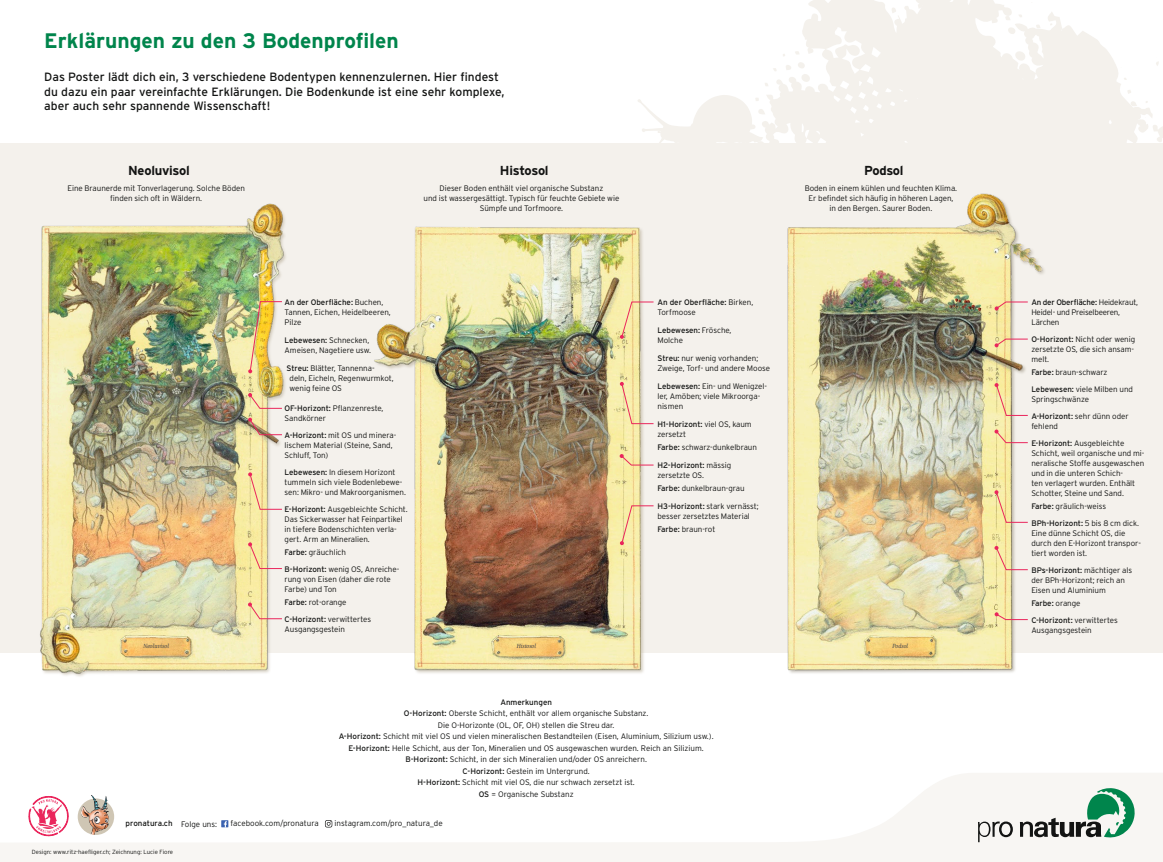
<style>
.page{position:relative;width:1163px;height:862px;background:#fff}
.page>*{position:absolute;margin:0;border:0;box-sizing:border-box;transform-origin:0 0}
.t1{font:700 21px "Interstate";color:#00854c}
.t2{font:700 13px "Interstate";letter-spacing:-.02em;color:#131413}
.t3{font:12px/14.4px "Interstate";color:#131413}
.t4{font:300 8px/10px "Interstate";letter-spacing:-.005em;color:#131413}
.t5{font:300 8px/10px "Interstate";letter-spacing:-.025em;color:#131413}
.t6{font:8px/10px "Interstate";color:#131413}
.t7{font:italic 500 6.2px "Slimbach Std";color:#4d4d4c;scale:.9 1}
.t8{font:300 6px "Interstate";color:#131413}
.s1{font-weight:400}
.s2{font-weight:300}
</style>
<div class="page">
<div style="left:0;top:143px;width:1162px;height:509px;background:#f4f1ec"></div>
<svg style="left:802px;top:0;width:357px;height:143px;fill:#f4f1ec"></svg>
<svg style="left:960px;top:9px;width:7px;height:6px"></svg>
<svg style="left:865px;top:13px;width:5px;height:4px"></svg>
<svg style="left:1086px;top:56px;width:6px;height:4px"></svg>
<svg style="left:1126px;top:90px;width:5px;height:4px"></svg>
<svg style="left:1105px;top:67px;width:4px;height:3px"></svg>
<svg style="left:1066px;top:33px;width:4px;height:3px"></svg>
<svg style="left:1070px;top:45px;width:16px;height:5px"></svg>
<svg style="left:851px;top:10px;width:5px;height:11px"></svg>
<svg style="left:820px;top:9px;width:23px;height:13px"></svg>
<svg style="left:1154px;top:58px;width:4px;height:8px"></svg>
<svg style="left:878px;top:0;width:70px;height:54px"></svg>
<svg style="left:973px;top:2px;width:84px;height:98px"></svg>
<svg style="left:1129px;top:101px;width:33px;height:41px"></svg>
<svg style="left:1162px;top:308px;width:1px;height:86px"></svg>
<img style="left:782px;top:193px;width:274px;height:480px">
<img style="left:371px;top:226px;width:280px;height:447px">
<img style="left:36px;top:203px;width:255px;height:474px">
<svg style="left:0;top:773px;width:1162px;height:89px"></svg>
<svg style="left:977px;top:821px;width:35px;height:21px"></svg>
<svg style="left:1019px;top:787px;width:116px;height:51px"></svg>
<svg style="left:638px;top:47px;width:210px;height:164px"></svg>
<svg style="left:248px;top:602px;width:34px;height:17px"></svg>
<svg style="left:248px;top:542px;width:34px;height:27px"></svg>
<svg style="left:248px;top:472px;width:34px;height:38px"></svg>
<svg style="left:248px;top:418px;width:34px;height:17px"></svg>
<svg style="left:248px;top:393px;width:34px;height:16px"></svg>
<svg style="left:619px;top:382px;width:35px;height:42px"></svg>
<svg style="left:994px;top:338px;width:34px;height:9px"></svg>
<img style="left:248px;top:301px;width:34px;height:72px">
<svg style="left:619px;top:301px;width:35px;height:38px"></svg>
<svg style="left:994px;top:301px;width:34px;height:9px"></svg>
<svg style="left:619px;top:505px;width:35px;height:40px"></svg>
<svg style="left:994px;top:612px;width:34px;height:8px"></svg>
<svg style="left:994px;top:546px;width:34px;height:24px"></svg>
<svg style="left:994px;top:490px;width:34px;height:33px"></svg>
<svg style="left:619px;top:454px;width:35px;height:11px"></svg>
<svg style="left:931px;top:367px;width:121px;height:76px"></svg>
<svg style="left:221px;top:820px;width:7px;height:7px"></svg>
<svg style="left:224px;top:821px;width:3px;height:6px"></svg>
<svg style="left:325px;top:820px;width:7px;height:7px"></svg>
<svg style="left:78px;top:798px;width:36px;height:37px"></svg>
<img style="left:81px;top:795px;width:13px;height:31px">
<svg style="left:28px;top:796px;width:41px;height:42px"></svg>
<h1 class="t1" style="left:44px;top:28px;width:356px">Erklärungen zu den 3 Bodenprofilen</h1>
<h3 class="t3" style="left:44px;top:70px;width:461px">Das Poster lädt dich ein, 3 verschiedene Bodentypen kennenzulernen. Hier findest du dazu ein paar vereinfachte Erklärungen. Die Bodenkunde ist eine sehr komplexe, aber auch sehr spannende Wissenschaft!</h3>
<h2 class="t2" style="left:128px;top:163px;width:63px">Neoluvisol</h2>
<p class="t4" style="left:67px;top:183px;width:179px;text-align:center">Eine Braunerde mit Tonverlagerung. Solche Böden finden sich oft in Wäldern.</p>
<h2 class="t2" style="left:500px;top:163px;width:50px">Histosol</h2>
<p class="t4" style="left:423px;top:183px;width:197px;text-align:center">Dieser Boden enthält viel organische Substanz<br>und ist wassergesättigt. Typisch für feuchte Gebiete wie<br>Sümpfe und Torfmoore.</p>
<h2 class="t2" style="left:863px;top:163px;width:41px">Podsol</h2>
<p class="t4" style="left:804px;top:183px;width:154px;text-align:center">Boden in einem kühlen und feuchten Klima.<br>Er befindet sich häufig in höheren Lagen, in den Bergen. Saurer Boden.</p>
<p class="t4" style="left:284px;top:297px;width:108px"><span class="s1">An der Oberfläche:</span> Buchen,<br>Tannen, Eichen, Heidelbeeren,<br>Pilze</p>
<p class="t4" style="left:284px;top:335px;width:88px"><span class="s1">Lebewesen:</span> Schnecken,<br>Ameisen, Nagetiere usw.</p>
<p class="t4" style="left:289px;top:363px;width:105px;text-indent:-3px"><span class="s1">Streu:</span> Blätter, Tannenna&shy;deln, Eicheln, Regenwurmkot, wenig feine OS</p>
<p class="t4" style="left:284px;top:403px;width:100px"><span class="s1">OF-Horizont:</span> Pflanzenreste,<br>Sandkörner</p>
<p class="t4" style="left:284px;top:430px;width:113px"><span class="s1">A-Horizont:</span> mit OS und minera&shy;lischem Material (Steine, Sand,<br>Schluff, Ton)</p>
<p class="t4" style="left:284px;top:467px;width:123px"><span class="s1">Lebewesen:</span> In diesem Horizont tummeln sich viele Bodenlebewe&shy;sen: Mikro- und Makroorganismen.</p>
<p class="t4" style="left:284px;top:504px;width:124px"><span class="s1">E-Horizont:</span> Ausgebleichte Schicht.<br>Das Sickerwasser hat Feinpartikel in tiefere Bodenschichten verla&shy;gert. Arm an Mineralien.</p>
<p class="t4" style="left:284px;top:543px;width:116px;line-height:17px"><span class="s1">Farbe:</span> gräuchlich<br><span class="s1">B-Horizont:</span> wenig OS, Anreiche-</p>
<p class="t4" style="left:284px;top:574px;width:108px">rung von Eisen (daher die rote<br>Farbe) und Ton</p>
<p class="t4" style="left:284px;top:593px;width:88px;line-height:17px"><span class="s1">Farbe:</span> rot-orange<br><span class="s1">C-Horizont:</span> verwittertes</p>
<p class="t4" style="left:284px;top:624px;width:62px">Ausgangsgestein</p>
<p class="t6" style="left:657px;top:297px;width:97px">An der Oberfläche: <span class="s2">Birken,<br>Torfmoose</span></p>
<p class="t4" style="left:657px;top:325px;width:75px"><span class="s1">Lebewesen:</span> Frösche,<br>Molche</p>
<p class="t4" style="left:657px;top:353px;width:114px"><span class="s1">Streu:</span> nur wenig vorhanden;<br>Zweige, Torf- und andere Moose</p>
<p class="t4" style="left:657px;top:381px;width:111px"><span class="s1">Lebewesen:</span> Ein- und Wenigzel&shy;ler, Amöben; viele Mikroorga&shy;nismen</p>
<p class="t4" style="left:657px;top:419px;width:96px"><span class="s1">H1-Horizont:</span> viel OS, kaum zersetzt</p>
<p class="t4" style="left:657px;top:442px;width:101px"><span class="s1">Farbe:</span> schwarz-dunkelbraun</p>
<p class="t4" style="left:657px;top:460px;width:75px"><span class="s1">H2-Horizont:</span> mässig zersetzte OS.</p>
<p class="t4" style="left:657px;top:483px;width:88px"><span class="s1">Farbe:</span> dunkelbraun-grau</p>
<p class="t4" style="left:657px;top:501px;width:103px"><span class="s1">H3-Horizont:</span> stark vernässt; besser zersetztes Material</p>
<p class="t4" style="left:657px;top:524px;width:59px"><span class="s1">Farbe:</span> braun-rot</p>
<p class="t7" style="left:143px;top:642px;width:30px">Neoluvisol</p>
<p class="t7" style="left:516px;top:642px;width:23px">Histosol</p>
<p class="t7" style="left:892px;top:642px;width:19px">Podsol</p>
<p class="t4" style="left:339px;top:696px;width:376px;line-height:11.5px;text-align:center"><span class="s1">Anmerkungen<br>O-Horizont:</span> Oberste Schicht, enthält vor allem organische Substanz.<br>Die O-Horizonte (OL, OF, OH) stellen die Streu dar.<br><span class="s1">A-Horizont:</span> Schicht mit viel OS und vielen mineralischen Bestandteilen (Eisen, Aluminium, Silizium usw.).<br><span class="s1">E-Horizont:</span> Helle Schicht, aus der Ton, Mineralien und OS ausgewaschen wurden. Reich an Silizium.<br><span class="s1">B-Horizont:</span> Schicht, in der sich Mineralien und/oder OS anreichern.<br><span class="s1">C-Horizont:</span> Gestein im Untergrund.<br><span class="s1">H-Horizont:</span> Schicht mit viel OS, die nur schwach zersetzt ist.<br><span class="s1">OS</span> = Organische Substanz</p>
<p class="t6" style="left:126px;top:818px;width:93px">pronatura.ch <span class="s2">Folge uns:</span></p>
<p class="t4" style="left:230px;top:818px;width:89px">facebook.com/pronatura</p>
<p class="t4" style="left:334px;top:818px;width:110px">instagram.com/pro_natura_de</p>
<p class="t8" style="left:32px;top:848px;width:143px">Design: www.ritz-haefliger.ch; Zeichnung: Lucie Fiore</p>
<p class="t5" style="left:1031px;top:297px;width:108px"><span class="s1">An der Oberfläche:</span> Heidekraut,<br>Heidel- und Preiselbeeren,<br>Lärchen</p>
<p class="t4" style="left:1031px;top:334px;width:105px"><span class="s1">O-Horizont:</span> Nicht oder wenig zersetzte OS, die sich ansam&shy;melt.</p>
<p class="t4" style="left:1031px;top:363px;width:103px;line-height:17px"><span class="s1">Farbe:</span> braun-schwarz<br><span class="s1">Lebewesen:</span> viele Milben und</p>
<p class="t4" style="left:1031px;top:390px;width:99px;line-height:17px">Springschwänze<br><span class="s1">A-Horizont:</span> sehr dünn oder</p>
<p class="t4" style="left:1031px;top:417px;width:94px;line-height:17px">fehlend<br><span class="s1">E-Horizont:</span> Ausgebleichte</p>
<p class="t4" style="left:1031px;top:448px;width:115px">Schicht, weil organische und mi&shy;neralische Stoffe ausgewaschen und in die unteren Schich-<br>ten verlagert wurden. Enthält<br>Schotter, Steine und Sand.</p>
<p class="t4" style="left:1031px;top:497px;width:109px;line-height:17px"><span class="s1">Farbe:</span> gräulich-weiss<br><span class="s1">BPh-Horizont:</span> 5 bis 8 cm dick.</p>
<p class="t4" style="left:1031px;top:528px;width:111px">Eine dünne Schicht OS, die durch den E-Horizont transpor&shy;tiert worden ist.</p>
<p class="t4" style="left:1031px;top:565px;width:102px"><span class="s1">BPs-Horizont:</span> mächtiger als der BPh-Horizont; reich an<br>Eisen und Aluminium</p>
<p class="t4" style="left:1031px;top:594px;width:88px;line-height:17px"><span class="s1">Farbe:</span> orange<br><span class="s1">C-Horizont:</span> verwittertes</p>
<p class="t4" style="left:1031px;top:625px;width:62px">Ausgangsgestein</p>
</div>
